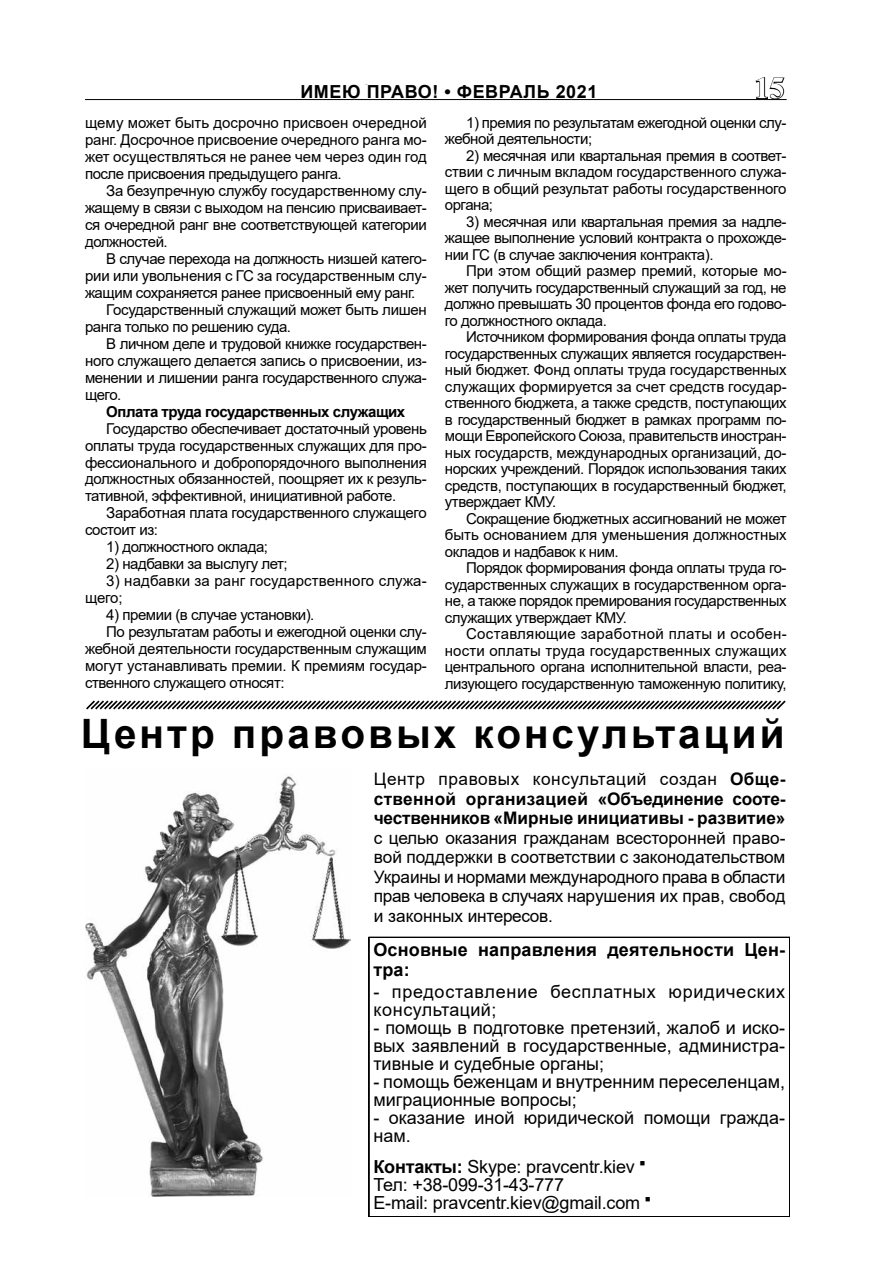
<style>
.page{position:relative;width:893px;height:1263px;background:#fff}
.page>*{position:absolute;margin:0;border:0;box-sizing:border-box;transform-origin:0 0}
.t1{font:700 40.5px "Arial";letter-spacing:.075em;color:#000}
.t2{font:700 30px "Times New Roman";color:#fff}
.t3{font:18px/18px "Arial";color:#000}
.t4{font:18px/18px "Arial";letter-spacing:.04em;color:#000}
.t5{font:700 18px "Arial";letter-spacing:.03em;color:#000}
.t6{font:700 18px/19.5px "Arial";letter-spacing:.01em;color:#000}
.t7{font:17.25px/19.5px "Arial";letter-spacing:-.005em;color:#000;text-align:justify}
.t8{font:700 17.25px/19.5px "Arial";color:#000;text-align:justify}
.t9{font:15px/16.5px "Arial";letter-spacing:-.03em;color:#000;text-align:justify}
.t10{font:15px "Arial";letter-spacing:-.01em;color:#000}
.t11{font:15px/17px "Arial";letter-spacing:.01em;color:#000}
.t12{font:700 15px "Arial";letter-spacing:-.03em;color:#000}
.s1{font-weight:400}
.s2{font-weight:700}
</style>
<div class="page">
<hr style="left:85px;top:99px;width:702px;height:1px;background:#000">
<svg style="left:754px;top:77px;width:32px;height:23px"></svg>
<svg style="left:300px;top:99px;width:297px;height:1px"></svg>
<svg style="left:86px;top:700px;width:700px;height:10px"></svg>
<svg style="left:369px;top:936px;width:421px;height:282px"></svg>
<img style="left:85px;top:775px;width:266px;height:422px">
<p class="t5" style="left:307px;top:79px;width:262px">МЕНТОР #16 ● АВГУСТ 2018</p>
<h2 class="t2" style="left:754px;top:66px;width:31px">15</h2>
<p class="t9" style="left:85px;top:114px;width:343px;line-height:17px">щему может быть досрочно присвоен очередной ранг. Досрочное присвоение очередного ранга мо&shy;жет осуществляться не ранее чем через один год после присвоения предыдущего ранга.</p>
<p class="t9" style="left:85px;top:182px;width:343px;line-height:17px;text-indent:21px">За безупречную службу государственному слу&shy;жащему в связи с выходом на пенсию присваивает&shy;ся очередной ранг вне соответствующей категории должностей.</p>
<p class="t9" style="left:106px;top:250px;width:322px">В случае перехода на должность низшей катего-</p>
<p class="t10" style="left:85px;top:265px;width:343px">рии или увольнения с ГС за государственным слу-</p>
<p class="t9" style="left:85px;top:284px;width:332px">жащим сохраняется ранее присвоенный ему ранг.</p>
<p class="t9" style="left:106px;top:301px;width:322px">Государственный служащий может быть лишен</p>
<p class="t9" style="left:85px;top:318px;width:208px">ранга только по решению суда.</p>
<p class="t9" style="left:106px;top:335px;width:322px">В личном деле и трудовой книжке государствен-</p>
<p class="t9" style="left:85px;top:352px;width:343px">ного служащего делается запись о присвоении, из-</p>
<p class="t9" style="left:85px;top:369px;width:343px">менении и лишении ранга государственного служа-</p>
<p class="t9" style="left:85px;top:386px;width:38px">щего.</p>
<p class="t12" style="left:106px;top:401px;width:300px">Оплата труда государственных служащих</p>
<p class="t9" style="left:85px;top:420px;width:343px;line-height:17px;text-indent:21px">Государство обеспечивает достаточный уровень оплаты труда государственных служащих для про&shy;фессионального и добропорядочного выполнения должностных обязанностей, поощряет их к резуль&shy;тативной, эффективной, инициативной работе.</p>
<p class="t9" style="left:85px;top:505px;width:343px;line-height:17px;text-indent:21px">Заработная плата государственного служащего состоит из:</p>
<p class="t9" style="left:106px;top:539px;width:163px">1) должностного оклада;</p>
<p class="t9" style="left:106px;top:556px;width:183px">2) надбавки за выслугу лет;</p>
<p class="t11" style="left:85px;top:572px;width:343px;text-indent:21px">3) надбавки за ранг государственного служа&shy;щего;</p>
<p class="t9" style="left:106px;top:607px;width:210px">4) премии (в случае установки).</p>
<p class="t9" style="left:106px;top:624px;width:322px">По результатам работы и ежегодной оценки слу-</p>
<p class="t9" style="left:85px;top:641px;width:343px">жебной деятельности государственным служащим</p>
<p class="t10" style="left:85px;top:656px;width:343px">могут устанавливать премии. К премиям государ-</p>
<p class="t9" style="left:85px;top:675px;width:201px">ственного служащего относят:</p>
<p class="t5" style="left:300px;top:79px;width:298px">ИМЕЮ ПРАВО! • ФЕВРАЛЬ 2021</p>
<p class="t9" style="left:445px;top:114px;width:343px;text-indent:21px">1) премия по результатам ежегодной оценки слу&shy;жебной деятельности;</p>
<p class="t9" style="left:445px;top:147px;width:343px;text-indent:21px">2) месячная или квартальная премия в соответ&shy;ствии с личным вкладом государственного служа&shy;щего в общий результат работы государственного органа;</p>
<p class="t9" style="left:445px;top:213px;width:343px;text-indent:21px">3) месячная или квартальная премия за надле&shy;жащее выполнение условий контракта о прохожде&shy;нии ГС (в случае заключения контракта).</p>
<p class="t9" style="left:445px;top:262px;width:343px;text-indent:21px">При этом общий размер премий, которые мо&shy;жет получить государственный служащий за год, не должно превышать 30 процентов фонда его годово&shy;го должностного оклада.</p>
<p class="t9" style="left:445px;top:328px;width:343px;text-indent:21px">Источником формирования фонда оплаты труда государственных служащих является государствен&shy;ный бюджет. Фонд оплаты труда государственных служащих формируется за счет средств государ&shy;ственного бюджета, а также средств, поступающих в государственный бюджет в рамках программ по&shy;мощи Европейского Союза, правительств иностран&shy;ных государств, международных организаций, до&shy;норских учреждений. Порядок использования таких средств, поступающих в государственный бюджет, утверждает КМУ.</p>
<p class="t9" style="left:445px;top:510px;width:343px;text-indent:21px">Сокращение бюджетных ассигнований не может быть основанием для уменьшения должностных окладов и надбавок к ним.</p>
<p class="t9" style="left:445px;top:559px;width:343px;text-indent:21px">Порядок формирования фонда оплаты труда го&shy;сударственных служащих в государственном орга&shy;не, а также порядок премирования государственных служащих утверждает КМУ.</p>
<p class="t9" style="left:445px;top:625px;width:343px;text-indent:21px">Составляющие заработной платы и особен&shy;ности оплаты труда государственных служащих центрального органа исполнительной власти, реа&shy;лизующего государственную таможенную политику,</p>
<h1 class="t1" style="left:81px;top:705px;width:705px">Центр правовых консультаций</h1>
<p class="t8" style="left:374px;top:770px;width:413px"><span class="s1">Центр правовых консультаций создан</span> Обще&shy;ственной организацией «Объединение сооте&shy;чественников «Мирные инициативы - развитие»</p>
<p class="t7" style="left:374px;top:828px;width:413px">с целью оказания гражданам всесторонней право&shy;вой поддержки в соответствии с законодательством Украины и нормами международного права в области прав человека в случаях нарушения их прав, свобод и законных интересов.</p>
<p class="t6" style="left:373px;top:940px;width:413px">Основные направления деятельности Цен&shy;тра:</p>
<p class="t4" style="left:373px;top:983px;width:413px">- предоставление бесплатных юридических консультаций;</p>
<p class="t3" style="left:373px;top:1019px;width:413px;text-align:justify">- помощь в подготовке претензий, жалоб и иско&shy;вых заявлений в государственные, администра&shy;тивные и судебные органы;</p>
<p class="t3" style="left:373px;top:1073px;width:413px">- помощь беженцам и внутренним переселенцам, миграционные вопросы;</p>
<p class="t3" style="left:373px;top:1109px;width:413px">- оказание иной юридической помощи гражда&shy;нам.</p>
<p class="t3" style="left:373px;top:1157px;width:279px"><span class="s2">Контакты:</span> Skype: pravcentr.kiev <sup>■<br></sup>Тел: +38-099-31-43-777<br>E-mail: pravcentr.kiev@gmail.com <sup>■</sup></p>
</div>
